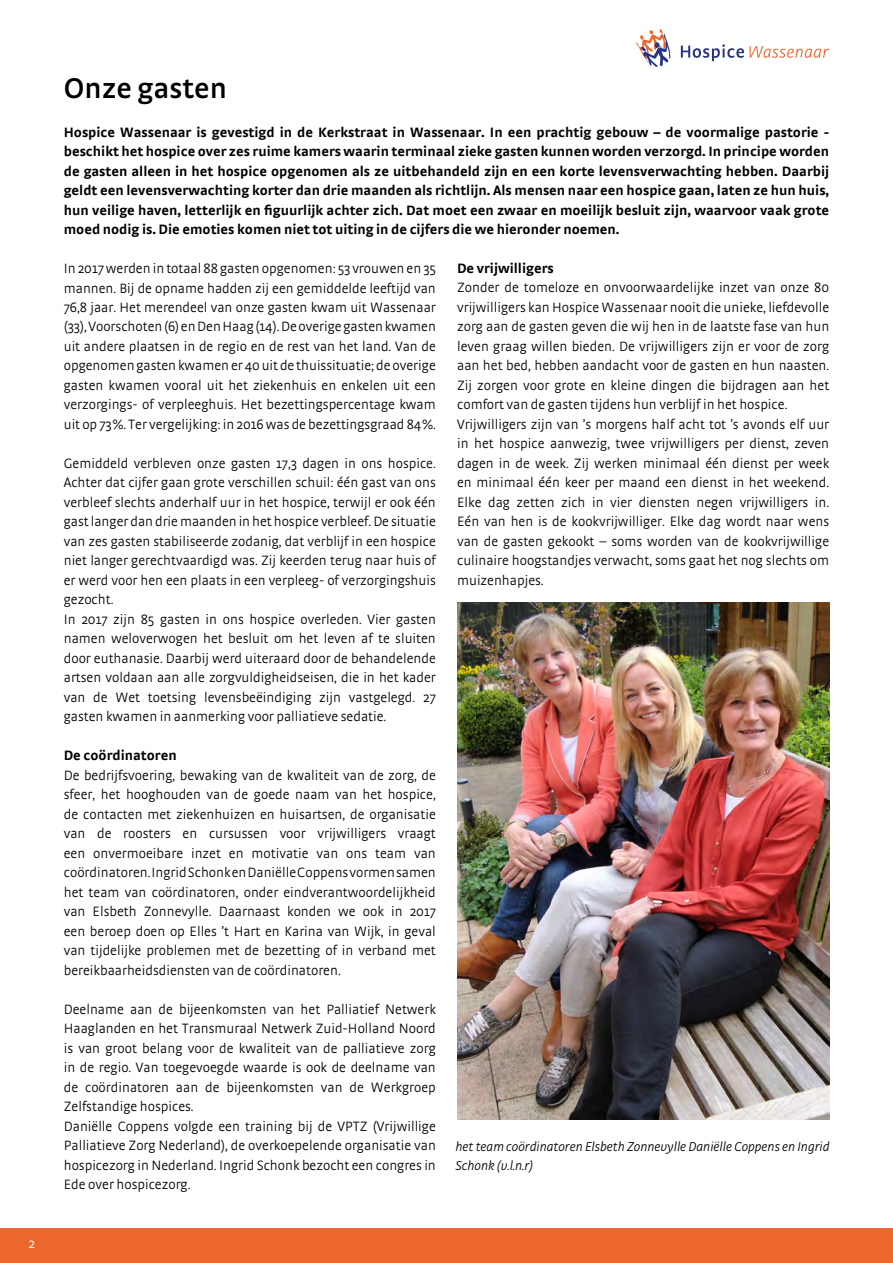
<style>
.page{position:relative;width:893px;height:1263px;background:#fff}
.page>*{position:absolute;margin:0;border:0;box-sizing:border-box;transform-origin:0 0}
.t1{font:600 30px "Strada";color:#000}
.t2{font:300 14.25px/19.5px "Strada";color:#000}
.t3{font:700 14.25px/19.5px "Strada";color:#000;text-align:justify}
.t4{font:300 14.25px "Strada";color:#fff}
.t5{font:italic 300 13.5px/19.5px "Strada";color:#000}
</style>
<div class="page">
<div style="left:0;top:1229px;width:893px;height:34px;background:#ec672e"></div>
<svg style="left:681px;top:44px;width:148px;height:17px"></svg>
<svg style="left:636px;top:29px;width:35px;height:38px"></svg>
<img style="left:457px;top:603px;width:372px;height:516px">
<p class="t4" style="left:29px;top:1235px;width:8px">2</p>
<h1 class="t1" style="left:64px;top:70px;width:165px">Onze gasten</h1>
<p class="t3" style="left:64px;top:122px;width:767px">Hospice Wassenaar is gevestigd in de Kerkstraat in Wassenaar. In een prachtig gebouw – de voormalige pastorie - beschikt het hospice over zes ruime kamers waarin terminaal zieke gasten kunnen worden verzorgd. In principe worden de gasten alleen in het hospice opgenomen als ze uitbehandeld zijn en een korte levensverwachting hebben. Daarbij geldt een levensverwachting korter dan drie maanden als richtlijn. Als mensen naar een hospice gaan, laten ze hun huis, hun veilige haven, letterlijk en figuurlijk achter zich. Dat moet een zwaar en moeilijk besluit zijn, waarvoor vaak grote moed nodig is. Die emoties komen niet tot uiting in de cijfers die we hieronder noemen.</p>
<p class="t2" style="left:64px;top:258px;width:374px;text-align:justify">In 2017 werden in totaal 88 gasten opgenomen: 53 vrouwen en 35 mannen. Bij de opname hadden zij een gemiddelde leeftijd van 76,8 jaar. Het merendeel van onze gasten kwam uit Wassenaar (33), Voorschoten (6) en Den Haag (14). De overige gasten kwamen uit andere plaatsen in de regio en de rest van het land. Van de opgenomen gasten kwamen er 40 uit de thuissituatie; de overige gasten kwamen vooral uit het ziekenhuis en enkelen uit een verzorgings- of verpleeghuis. Het bezettingspercentage kwam uit op 73%. Ter vergelijking: in 2016 was de bezettingsgraad 84%.</p>
<p class="t2" style="left:64px;top:453px;width:374px">Gemiddeld verbleven onze gasten 17,3 dagen in ons hospice.<br>Achter dat cijfer gaan grote verschillen schuil: één gast van ons verbleef slechts anderhalf uur in het hospice, terwijl er ook één gast langer dan drie maanden in het hospice verbleef. De situatie van zes gasten stabiliseerde zodanig, dat verblijf in een hospice niet langer gerechtvaardigd was. Zij keerden terug naar huis of er werd voor hen een plaats in een verpleeg- of verzorgingshuis gezocht.<br>In 2017 zijn 85 gasten in ons hospice overleden. Vier gasten namen weloverwogen het besluit om het leven af te sluiten door euthanasie. Daarbij werd uiteraard door de behandelende artsen voldaan aan alle zorgvuldigheidseisen, die in het kader van de Wet toetsing levensbeëindiging zijn vastgelegd. 27 gasten kwamen in aanmerking voor palliatieve sedatie.</p>
<p class="t3" style="left:64px;top:745px;width:114px">De coördinatoren</p>
<p class="t2" style="left:64px;top:765px;width:374px;text-align:justify">De bedrijfsvoering, bewaking van de kwaliteit van de zorg, de sfeer, het hooghouden van de goede naam van het hospice, de contacten met ziekenhuizen en huisartsen, de organisatie van de roosters en cursussen voor vrijwilligers vraagt een onvermoeibare inzet en motivatie van ons team van coördinatoren. Ingrid Schonk en Daniëlle Coppens vormen samen het team van coördinatoren, onder eindverantwoordelijkheid van Elsbeth Zonnevylle. Daarnaast konden we ook in 2017 een beroep doen op Elles ’t Hart en Karina van Wijk, in geval van tijdelijke problemen met de bezetting of in verband met bereikbaarheidsdiensten van de coördinatoren.</p>
<p class="t2" style="left:64px;top:999px;width:374px">Deelname aan de bijeenkomsten van het Palliatief Netwerk Haaglanden en het Transmuraal Netwerk Zuid-Holland Noord is van groot belang voor de kwaliteit van de palliatieve zorg in de regio. Van toegevoegde waarde is ook de deelname van de coördinatoren aan de bijeenkomsten van de Werkgroep Zelfstandige hospices.<br>Daniëlle Coppens volgde een training bij de VPTZ (Vrijwillige Palliatieve Zorg Nederland), de overkoepelende organisatie van hospicezorg in Nederland. Ingrid Schonk bezocht een congres in Ede over hospicezorg.</p>
<p class="t3" style="left:457px;top:258px;width:98px">De vrijwilligers</p>
<p class="t2" style="left:457px;top:278px;width:374px">Zonder de tomeloze en onvoorwaardelijke inzet van onze 80 vrijwilligers kan Hospice Wassenaar nooit die unieke, liefdevolle zorg aan de gasten geven die wij hen in de laatste fase van hun leven graag willen bieden. De vrijwilligers zijn er voor de zorg aan het bed, hebben aandacht voor de gasten en hun naasten.<br>Zij zorgen voor grote en kleine dingen die bijdragen aan het comfort van de gasten tijdens hun verblijf in het hospice.<br>Vrijwilligers zijn van ’s morgens half acht tot ’s avonds elf uur in het hospice aanwezig, twee vrijwilligers per dienst, zeven dagen in de week. Zij werken minimaal één dienst per week en minimaal één keer per maand een dienst in het weekend.<br>Elke dag zetten zich in vier diensten negen vrijwilligers in.<br>Eén van hen is de kookvrijwilliger. Elke dag wordt naar wens van de gasten gekookt – soms worden van de kookvrijwillige culinaire hoogstandjes verwacht, soms gaat het nog slechts om muizenhapjes.</p>
<p class="t5" style="left:455px;top:1136px;width:376px">het team coördinatoren Elsbeth Zonnevylle Daniëlle Coppens en Ingrid<br>Schonk (v.l.n.r)</p>
</div>
